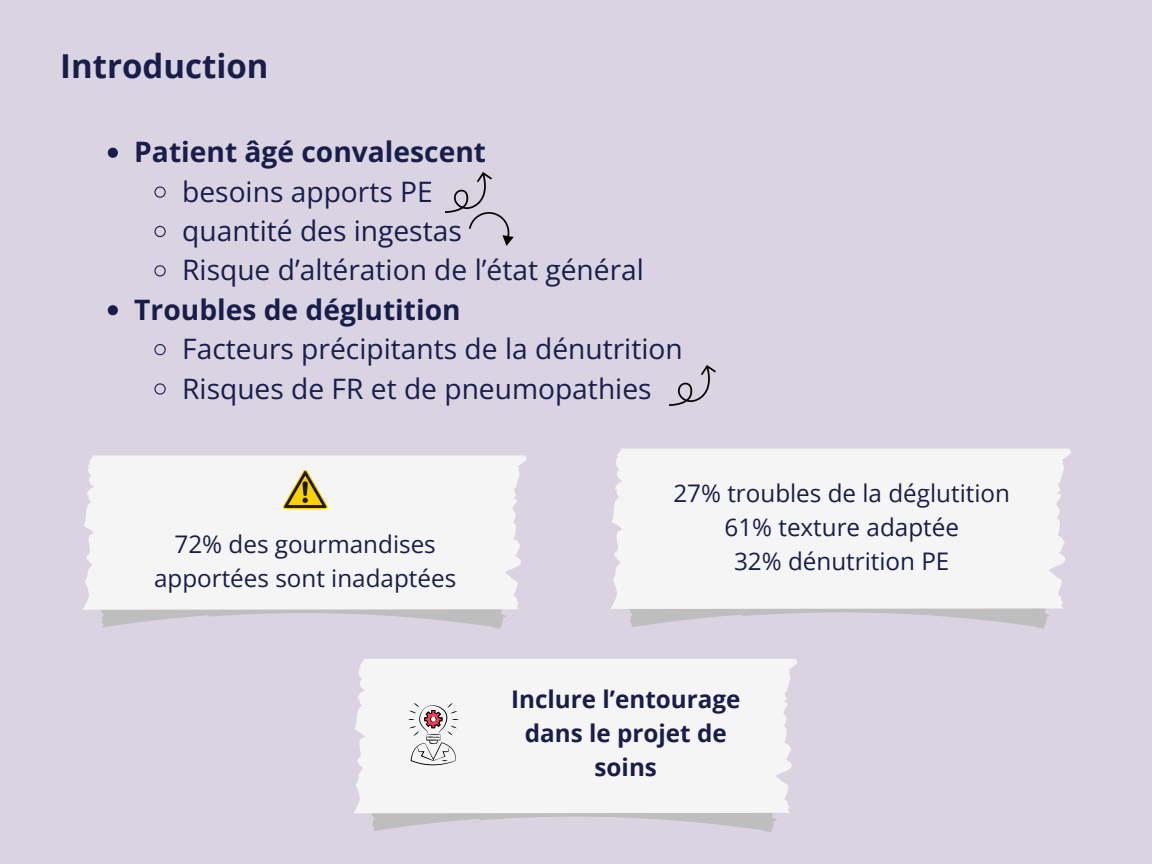
<style>
.page{position:relative;width:1152px;height:864px;background:#dad4e2}
.page>*{position:absolute;margin:0;border:0;box-sizing:border-box;transform-origin:0 0}
.t1{font:700 33px "Open Sans";color:#181d4b}
.t2{font:28.2px "Open Sans";color:#181d4b}
.t3{font:700 28.2px "Open Sans";color:#181d4b}
.t4{font:24.3px/33.8px "Open Sans";color:#181d4b;text-align:center}
.t5{font:700 24.3px/33.8px "Open Sans";color:#181d4b;text-align:center}
</style>
<div class="page">
<svg style="left:108px;top:148px;width:10px;height:10px"></svg>
<svg style="left:154px;top:186px;width:12px;height:12px"></svg>
<svg style="left:154px;top:225px;width:12px;height:13px"></svg>
<svg style="left:154px;top:265px;width:12px;height:12px"></svg>
<svg style="left:108px;top:305px;width:10px;height:10px"></svg>
<svg style="left:154px;top:344px;width:12px;height:12px"></svg>
<svg style="left:154px;top:383px;width:12px;height:12px"></svg>
<img style="left:445px;top:172px;width:46px;height:41px">
<img style="left:669px;top:365px;width:47px;height:41px">
<img style="left:469px;top:213px;width:44px;height:33px">
<svg style="left:101px;top:610px;width:405px;height:19px"></svg>
<div style="left:83px;top:455px;width:444px;height:155px;background:#f5f5f5"></div>
<svg style="left:629px;top:609px;width:421px;height:20px"></svg>
<div style="left:611px;top:449px;width:460px;height:160px;background:#f5f5f5"></div>
<svg style="left:283px;top:470px;width:45px;height:39px;background:#c2b46f"></svg>
<svg style="left:372px;top:813px;width:405px;height:19px"></svg>
<div style="left:354px;top:659px;width:444px;height:154px;background:#f5f5f5"></div>
<svg style="left:408px;top:703px;width:51px;height:62px;background:#d8d1d2"></svg>
<p class="t1" style="left:60px;top:43px;width:210px">Introduction</p>
<h1 class="t3" style="left:134px;top:132px;width:353px">Patient âgé convalescent</h1>
<p class="t2" style="left:182px;top:172px;width:252px">besoins apports PE</p>
<p class="t2" style="left:182px;top:211px;width:281px">quantité des ingestas</p>
<p class="t2" style="left:182px;top:250px;width:463px">Risque d’altération de l’état général</p>
<p class="t3" style="left:134px;top:290px;width:328px">Troubles de déglutition</p>
<p class="t2" style="left:182px;top:329px;width:502px">Facteurs précipitants de la dénutrition</p>
<p class="t2" style="left:182px;top:368px;width:471px">Risques de FR et de pneumopathies</p>
<p class="t4" style="left:154px;top:527px;width:304px">72% des gourmandises apportées sont inadaptées</p>
<p class="t4" style="left:673px;top:476px;width:338px">27% troubles de la déglutition</p>
<p class="t4" style="left:724px;top:510px;width:236px">61% texture adaptée</p>
<p class="t4" style="left:734px;top:544px;width:217px">32% dénutrition PE</p>
<p class="t5" style="left:511px;top:682px;width:231px">Inclure l’entourage dans le projet de soins</p>
</div>
